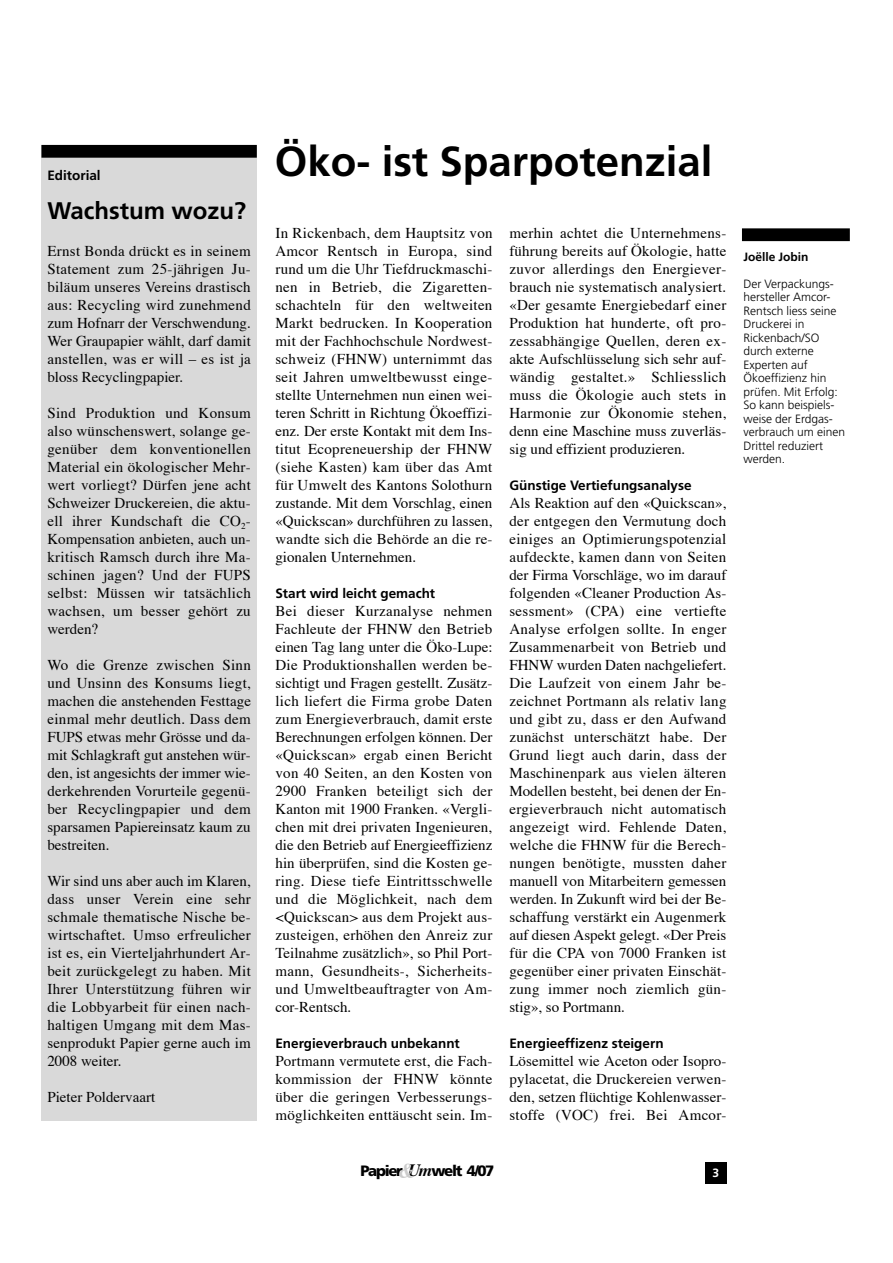
<style>
.page{position:relative;width:893px;height:1263px;background:#fff}
.page>*{position:absolute;margin:0;border:0;box-sizing:border-box;transform-origin:0 0}
.t1{font:700 42px "Frutiger";color:#000}
.t2{font:700 24px "Frutiger";color:#000}
.t3{font:15px/18px "Times";letter-spacing:.01em;color:#000;text-align:justify}
.t4{font:900 15px "Frutiger";letter-spacing:-.09em;color:#000}
.t5{font:700 13.5px "Frutiger";color:#000}
.t6{font:300 12px/13.5px "Frutiger";color:#000}
.t7{font:700 12px "Frutiger";color:#000}
.t8{font:700 12px "Frutiger";color:#fff}
.s1{font-family:"Times";font-weight:700;font-style:italic;font-size:21px;color:#ccc}
.s2{font-family:"Times";font-weight:700;font-style:italic;font-size:17.25px}
</style>
<div class="page">
<div style="left:742px;top:228px;width:107px;height:13px;background:#000"></div>
<div style="left:41px;top:145px;width:216px;height:975px;background:#d9d9d9"></div>
<div style="left:705px;top:1163px;width:21px;height:21px;background:#000"></div>
<div style="left:41px;top:145px;width:216px;height:13px;background:#000"></div>
<p class="t5" style="left:47px;top:170px;width:55px">Editorial</p>
<h2 class="t2" style="left:47px;top:201px;width:200px">Wachstum wozu?</h2>
<p class="t3" style="left:47px;top:243px;width:205px">Ernst Bonda drückt es in seinem Statement zum 25-jährigen Ju&shy;biläum unseres Vereins drastisch aus: Recycling wird zunehmend zum Hofnarr der Verschwendung.<br>Wer Graupapier wählt, darf damit anstellen, was er will – es ist ja bloss Recyclingpapier.</p>
<p class="t3" style="left:47px;top:405px;width:205px">Sind Produktion und Konsum also wünschenswert, solange ge&shy;genüber dem konventionellen Material ein ökologischer Mehr&shy;wert vorliegt? Dürfen jene acht Schweizer Druckereien, die aktu&shy;ell ihrer Kundschaft die CO<sub>2</sub>- Kompensation anbieten, auch un&shy;kritisch Ramsch durch ihre Ma&shy;schinen jagen? Und der FUPS selbst: Müssen wir tatsächlich wachsen, um besser gehört zu werden?</p>
<p class="t3" style="left:47px;top:657px;width:205px">Wo die Grenze zwischen Sinn und Unsinn des Konsums liegt, machen die anstehenden Festtage einmal mehr deutlich. Dass dem FUPS etwas mehr Grösse und da&shy;mit Schlagkraft gut anstehen wür&shy;den, ist angesichts der immer wie&shy;derkehrenden Vorurteile gegenü&shy;ber Recyclingpapier und dem sparsamen Papiereinsatz kaum zu bestreiten.</p>
<p class="t3" style="left:47px;top:873px;width:205px">Wir sind uns aber auch im Klaren, dass unser Verein eine sehr schmale thematische Nische be&shy;wirtschaftet. Umso erfreulicher ist es, ein Vierteljahrhundert Ar&shy;beit zurückgelegt zu haben. Mit Ihrer Unterstützung führen wir die Lobbyarbeit für einen nach&shy;haltigen Umgang mit dem Mas&shy;senprodukt Papier gerne auch im 2008 weiter.</p>
<p class="t3" style="left:47px;top:1089px;width:109px">Pieter Poldervaart</p>
<h1 class="t1" style="left:275px;top:145px;width:439px">Öko- ist Sparpotenzial</h1>
<p class="t3" style="left:275px;top:225px;width:219px">In Rickenbach, dem Hauptsitz von Amcor Rentsch in Europa, sind rund um die Uhr Tiefdruckmaschi&shy;nen in Betrieb, die Zigaretten&shy;schachteln für den weltweiten Markt bedrucken. In Kooperation mit der Fachhochschule Nordwest&shy;schweiz (FHNW) unternimmt das seit Jahren umweltbewusst einge&shy;stellte Unternehmen nun einen wei&shy;teren Schritt in Richtung Ökoeffizi&shy;enz. Der erste Kontakt mit dem Ins&shy;titut Ecopreneuership der FHNW (siehe Kasten) kam über das Amt für Umwelt des Kantons Solothurn zustande. Mit dem Vorschlag, einen «Quickscan» durchführen zu lassen, wandte sich die Behörde an die re&shy;gionalen Unternehmen.</p>
<p class="t5" style="left:275px;top:588px;width:161px">Start wird leicht gemacht</p>
<p class="t3" style="left:275px;top:603px;width:218px">Bei dieser Kurzanalyse nehmen Fachleute der FHNW den Betrieb einen Tag lang unter die Öko-Lupe:<br>Die Produktionshallen werden be&shy;sichtigt und Fragen gestellt. Zusätz&shy;lich liefert die Firma grobe Daten zum Energieverbrauch, damit erste Berechnungen erfolgen können. Der «Quickscan» ergab einen Bericht von 40 Seiten, an den Kosten von 2900 Franken beteiligt sich der Kanton mit 1900 Franken. «Vergli&shy;chen mit drei privaten Ingenieuren, die den Betrieb auf Energieeffizienz hin überprüfen, sind die Kosten ge&shy;ring. Diese tiefe Eintrittsschwelle und die Möglichkeit, nach dem &lt;Quickscan&gt; aus dem Projekt aus&shy;zusteigen, erhöhen den Anreiz zur Teilnahme zusätzlich», so Phil Port&shy;mann, Gesundheits-, Sicherheits&shy;und Umweltbeauftragter von Am&shy;cor-Rentsch.</p>
<p class="t5" style="left:275px;top:1038px;width:186px">Energieverbrauch unbekannt</p>
<p class="t3" style="left:275px;top:1053px;width:218px">Portmann vermutete erst, die Fach&shy;kommission der FHNW könnte über die geringen Verbesserungs&shy;möglichkeiten enttäuscht sein. Im-</p>
<p class="t3" style="left:509px;top:225px;width:218px">merhin achtet die Unternehmens&shy;führung bereits auf Ökologie, hatte zuvor allerdings den Energiever&shy;brauch nie systematisch analysiert. «Der gesamte Energiebedarf einer Produktion hat hunderte, oft pro&shy;zessabhängige Quellen, deren ex&shy;akte Aufschlüsselung sich sehr auf&shy;wändig gestaltet.» Schliesslich muss die Ökologie auch stets in Harmonie zur Ökonomie stehen, denn eine Maschine muss zuverläs&shy;sig und effizient produzieren.</p>
<p class="t5" style="left:509px;top:480px;width:184px">Günstige Vertiefungsanalyse</p>
<p class="t3" style="left:509px;top:495px;width:218px">Als Reaktion auf den «Quickscan», der entgegen den Vermutung doch einiges an Optimierungspotenzial aufdeckte, kamen dann von Seiten der Firma Vorschläge, wo im darauf folgenden «Cleaner Production As&shy;sessment» (CPA) eine vertiefte Analyse erfolgen sollte. In enger Zusammenarbeit von Betrieb und FHNW wurden Daten nachgeliefert.<br>Die Laufzeit von einem Jahr be&shy;zeichnet Portmann als relativ lang und gibt zu, dass er den Aufwand zunächst unterschätzt habe. Der Grund liegt auch darin, dass der Maschinenpark aus vielen älteren Modellen besteht, bei denen der En&shy;ergieverbrauch nicht automatisch angezeigt wird. Fehlende Daten, welche die FHNW für die Berech&shy;nungen benötigte, mussten daher manuell von Mitarbeitern gemessen werden. In Zukunft wird bei der Be&shy;schaffung verstärkt ein Augenmerk auf diesen Aspekt gelegt. «Der Preis für die CPA von 7000 Franken ist gegenüber einer privaten Einschät&shy;zung immer noch ziemlich gün&shy;stig», so Portmann.</p>
<p class="t5" style="left:509px;top:1038px;width:156px">Energieeffizenz steigern</p>
<p class="t3" style="left:509px;top:1053px;width:218px">Lösemittel wie Aceton oder Isopro&shy;pylacetat, die Druckereien verwen&shy;den, setzen flüchtige Kohlenwasser&shy;stoffe (VOC) frei. Bei Amcor-</p>
<p class="t4" style="left:360px;top:1165px;width:135px">Papier<span class="s1">&amp;</span><span class="s2">Um</span>welt 4/07</p>
<p class="t8" style="left:712px;top:1168px;width:8px">3</p>
<p class="t7" style="left:743px;top:252px;width:67px">Joëlle Jobin</p>
<p class="t6" style="left:743px;top:278px;width:103px">Der Verpackungs&shy;hersteller Amcor-<br>Rentsch liess seine<br>Druckerei in<br>Rickenbach/SO durch externe<br>Experten auf<br>Ökoeffizienz hin prüfen. Mit Erfolg:<br>So kann beispiels&shy;weise der Erdgas&shy;verbrauch um einen<br>Drittel reduziert werden.</p>
</div>
